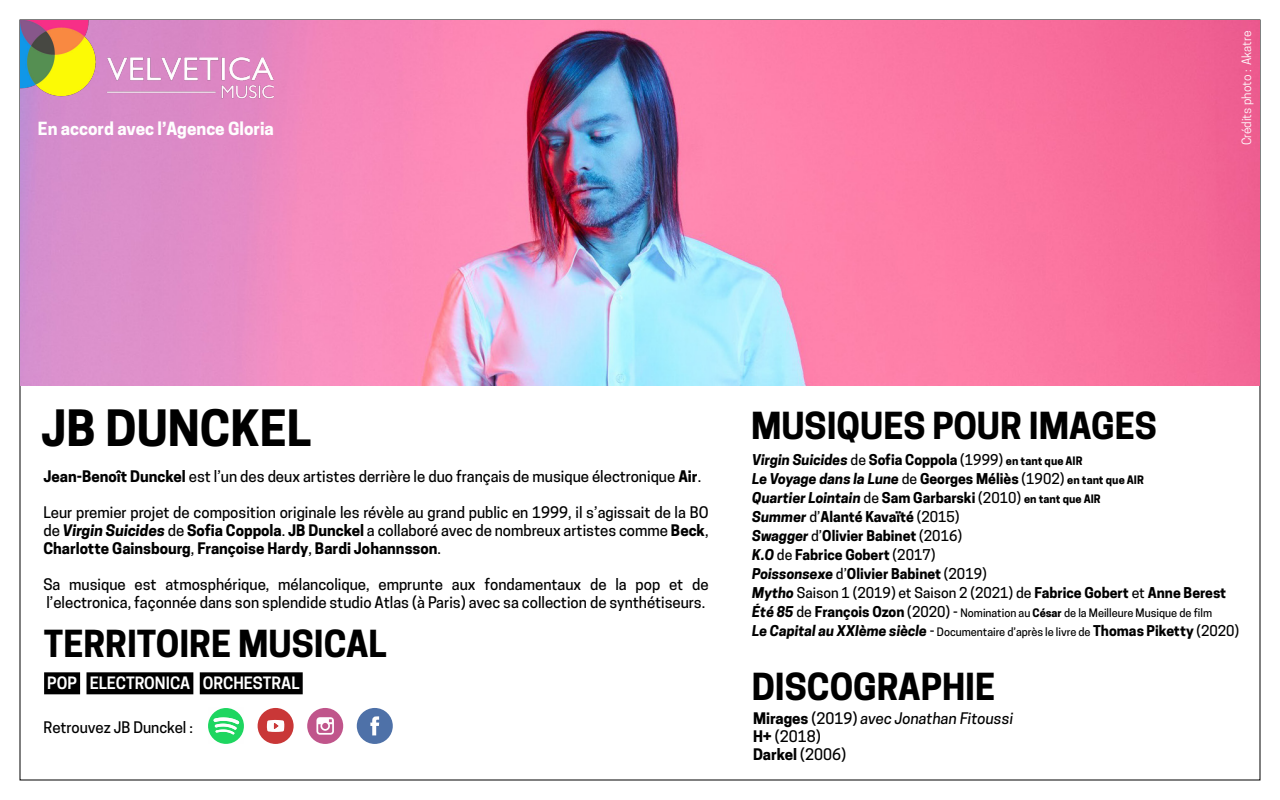
<style>
.page{position:relative;width:1280px;height:800px;background:#fff}
.page>*{position:absolute;margin:0;border:0;box-sizing:border-box;transform-origin:0 0}
.t1{font:700 47px "Cooper Hewitt";color:#000}
.t2{font:700 35px "Cooper Hewitt";color:#000}
.t3{font:700 17px "Cooper Hewitt";color:#fefefe}
.t4{font:600 16px "Cooper Hewitt";color:#fff}
.t5{font:500 15px/18px "Cooper Hewitt";color:#000;text-align:justify}
.t6{font:italic 500 15px/18px "Cooper Hewitt";color:#000}
.t7{font:700 14px/19px "Cooper Hewitt";color:#000}
.t8{font:12px "Cooper Hewitt";color:#fff}
.t9{font:500 11px/19px "Cooper Hewitt";color:#000}
.s1{font-weight:700}
.s2{font-weight:700;font-style:italic}
.s3{font-style:italic}
.s4{font-weight:500}
.s5{font-size:11px}
.s6{font-weight:700;font-style:italic;font-size:14px}
.s7{font-size:14px}
.s8{font-weight:700;font-size:14px}
.s9{font-weight:700;font-style:normal}
.s10{font-style:normal}
</style>
<div class="page">
<img style="left:20px;top:20px;width:1240px;height:366px">
<div style="left:44px;top:672px;width:36px;height:22px;background:#000"></div>
<div style="left:87px;top:672px;width:106px;height:22px;background:#000"></div>
<div style="left:200px;top:672px;width:103px;height:22px;background:#000"></div>
<svg style="left:208px;top:708px;width:36px;height:36px"></svg>
<div style="left:357px;top:708px;width:36px;height:36px;background:#4e71a8;border-radius:50%"></div>
<svg style="left:370px;top:716px;width:9px;height:19px"></svg>
<div style="left:258px;top:708px;width:36px;height:36px;background:#c93737;border-radius:50%"></div>
<svg style="left:267px;top:720px;width:17px;height:12px"></svg>
<div style="left:307px;top:708px;width:36px;height:36px;background:#c0558b;border-radius:50%"></div>
<svg style="left:316px;top:717px;width:18px;height:18px"></svg>
<img style="left:20px;top:20px;width:288px;height:103px">
<p class="t3" style="left:38px;top:119px;width:238px">En accord avec l’Agence Gloria</p>
<p class="t8" style="left:1239px;top:145px;width:116px;rotate:-90deg">Crédits photo : Akatre</p>
<h1 class="t1" style="left:41px;top:401px;width:272px">JB DUNCKEL</h1>
<p class="t5" style="left:43px;top:467px;width:659px"><span class="s1">Jean-Benoît Dunckel</span> est l’un des deux artistes derrière le duo français de musique électronique <span class="s1">Air</span>.</p>
<p class="t5" style="left:43px;top:503px;width:667px">Leur premier projet de composition originale les révèle au grand public en 1999, il s’agissait de la BO de <span class="s2">Virgin Suicides</span> de <span class="s1">Sofia Coppola</span>. <span class="s1">JB Dunckel</span> a collaboré avec de nombreux artistes comme <span class="s1">Beck</span>, <span class="s1">Charlotte Gainsbourg</span>, <span class="s1">Françoise Hardy</span>, <span class="s1">Bardi Johannsson</span>.</p>
<p class="t5" style="left:43px;top:575px;width:667px">Sa musique est atmosphérique, mélancolique, emprunte aux fondamentaux de la pop et de l’electronica, façonnée dans son splendide studio Atlas (à Paris) avec sa collection de synthétiseurs.</p>
<h2 class="t2" style="left:44px;top:623px;width:344px">TERRITOIRE MUSICAL</h2>
<p class="t4" style="left:47px;top:674px;width:254px">POP ELECTRONICA ORCHESTRAL</p>
<p class="t5" style="left:43px;top:718px;width:151px">Retrouvez JB Dunckel :</p>
<h2 class="t2" style="left:751px;top:405px;width:407px">MUSIQUES POUR IMAGES</h2>
<p class="t7" style="left:752px;top:451px;width:476px"><span class="s3">Virgin Suicides</span> <span class="s4">de</span> Sofia Coppola <span class="s4">(1999)</span> <span class="s5">en tant que AIR<br></span><span class="s3">Le Voyage dans la Lune</span> <span class="s4">de</span> Georges Méliès <span class="s4">(1902)</span> <span class="s5">en tant que AIR<br></span><span class="s3">Quartier Lointain</span> <span class="s4">de</span> Sam Garbarski <span class="s4">(2010)</span> <span class="s5">en tant que AIR<br></span><span class="s3">Summer</span> <span class="s4">d’</span>Alanté Kavaïté <span class="s4">(2015)<br></span><span class="s3">Swagger</span> <span class="s4">d’</span>Olivier Babinet <span class="s4">(2016)<br></span><span class="s3">K.O</span> <span class="s4">de</span> Fabrice Gobert <span class="s4">(2017)<br></span><span class="s3">Poissonsexe</span> <span class="s4">d’</span>Olivier Babinet <span class="s4">(2019)<br></span><span class="s3">Mytho</span> <span class="s4">Saison 1 (2019) et Saison 2 (2021) de</span> Fabrice Gobert <span class="s4">et</span> Anne Berest</p>
<p class="t9" style="left:752px;top:604px;width:488px"><span class="s6">Été 85</span> <span class="s7">de</span> <span class="s8">François Ozon</span> <span class="s7">(2020) -</span> Nomination au <span class="s1">César</span> de la Meilleure Musique de film<br><span class="s6">Le Capital au XXIème siècle</span> <span class="s7">-</span> Documentaire d’après le livre de <span class="s8">Thomas Piketty</span> <span class="s7">(2020)</span></p>
<h2 class="t2" style="left:752px;top:666px;width:245px">DISCOGRAPHIE</h2>
<p class="t6" style="left:753px;top:710px;width:262px"><span class="s9">Mirages</span> <span class="s10">(2019)</span> avec Jonathan Fitoussi<br><span class="s9">H+</span> <span class="s10">(2018)<br></span><span class="s9">Darkel</span> <span class="s10">(2006)</span></p>
</div>
